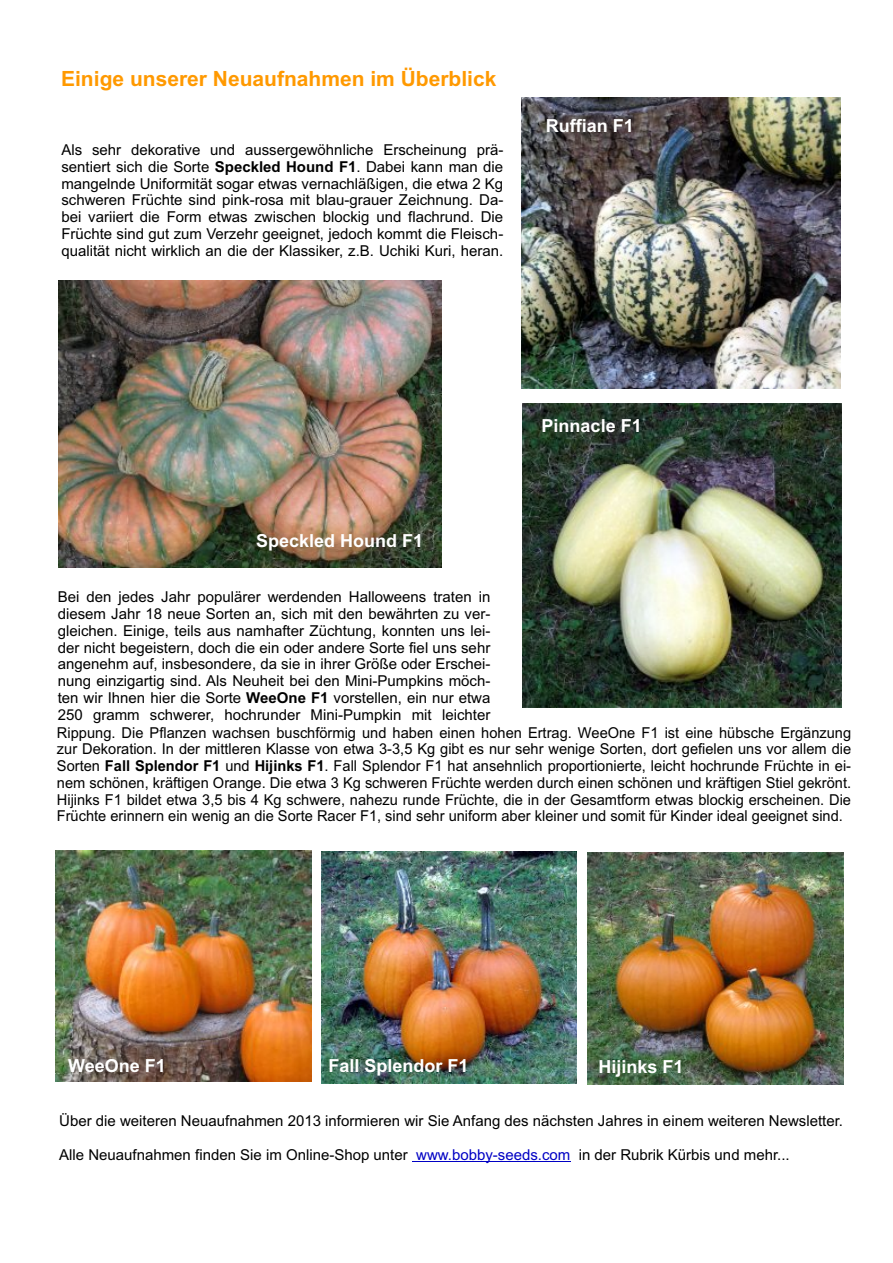
<style>
.page{position:relative;width:893px;height:1263px;background:#fff}
.page>*{position:absolute;margin:0;border:0;box-sizing:border-box;transform-origin:0 0}
.t1{font:700 21px "Arial";color:#f90}
.t2{font:700 18px "Arial";color:#fff}
.t3{font:15px/16.8px "Arial";color:#000;text-align:justify}
.s1{font-weight:700}
.s2{color:#0000c4}
</style>
<div class="page">
<img style="left:56px;top:850px;width:255px;height:232px">
<img style="left:321px;top:851px;width:255px;height:232px">
<img style="left:588px;top:852px;width:255px;height:232px">
<img style="left:523px;top:403px;width:319px;height:304px">
<img style="left:522px;top:98px;width:319px;height:291px">
<img style="left:59px;top:280px;width:382px;height:287px">
<hr style="left:412px;top:1161px;width:158px;height:1px;background:#0000c4">
<h1 class="t1" style="left:61px;top:70px;width:437px">Einige unserer Neuaufnahmen im Überblick</h1>
<p class="t3" style="left:61px;top:143px;width:443px">Als sehr dekorative und aussergewöhnliche Erscheinung prä&shy;sentiert sich die Sorte <span class="s1">Speckled Hound F1</span>. Dabei kann man die mangelnde Uniformität sogar etwas vernachläßigen, die etwa 2 Kg schweren Früchte sind pink-rosa mit blau-grauer Zeichnung. Da&shy;bei variiert die Form etwas zwischen blockig und flachrund. Die Früchte sind gut zum Verzehr geeignet, jedoch kommt die Fleisch&shy;qualität nicht wirklich an die der Klassiker, z.B. Uchiki Kuri, heran.</p>
<p class="t2" style="left:546px;top:119px;width:90px">Ruffian F1</p>
<p class="t2" style="left:256px;top:534px;width:169px">Speckled Hound F1</p>
<p class="t3" style="left:58px;top:590px;width:434px">Bei den jedes Jahr populärer werdenden Halloweens traten in diesem Jahr 18 neue Sorten an, sich mit den bewährten zu ver&shy;gleichen. Einige, teils aus namhafter Züchtung, konnten uns lei&shy;der nicht begeistern, doch die ein oder andere Sorte fiel uns sehr angenehm auf, insbesondere, da sie in ihrer Größe oder Erschei&shy;nung einzigartig sind. Als Neuheit bei den Mini-Pumpkins möch&shy;ten wir Ihnen hier die Sorte <span class="s1">WeeOne F1</span> vorstellen, ein nur etwa 250 gramm schwerer, hochrunder Mini-Pumpkin mit leichter</p>
<p class="t2" style="left:542px;top:419px;width:102px">Pinnacle F1</p>
<p class="t3" style="left:57px;top:725px;width:796px">Rippung. Die Pflanzen wachsen buschförmig und haben einen hohen Ertrag. WeeOne F1 ist eine hübsche Ergänzung zur Dekoration. In der mittleren Klasse von etwa 3-3,5 Kg gibt es nur sehr wenige Sorten, dort gefielen uns vor allem die Sorten <span class="s1">Fall Splendor F1</span> und <span class="s1">Hijinks F1</span>. Fall Splendor F1 hat ansehnlich proportionierte, leicht hochrunde Früchte in ei&shy;nem schönen, kräftigen Orange. Die etwa 3 Kg schweren Früchte werden durch einen schönen und kräftigen Stiel gekrönt.<br>Hijinks F1 bildet etwa 3,5 bis 4 Kg schwere, nahezu runde Früchte, die in der Gesamtform etwas blockig erscheinen. Die Früchte erinnern ein wenig an die Sorte Racer F1, sind sehr uniform aber kleiner und somit für Kinder ideal geeignet sind.</p>
<p class="t2" style="left:68px;top:1058px;width:99px">WeeOne F1</p>
<p class="t2" style="left:328px;top:1059px;width:142px">Fall Splendor F1</p>
<p class="t2" style="left:599px;top:1060px;width:87px">Hijinks F1</p>
<p class="t3" style="left:59px;top:1114px;width:785px">Über die weiteren Neuaufnahmen 2013 informieren wir Sie Anfang des nächsten Jahres in einem weiteren Newsletter.</p>
<p class="t3" style="left:59px;top:1147px;width:732px">Alle Neuaufnahmen finden Sie im Online-Shop unter <span class="s2">www.bobby-seeds.com</span> in der Rubrik Kürbis und mehr...</p>
</div>
